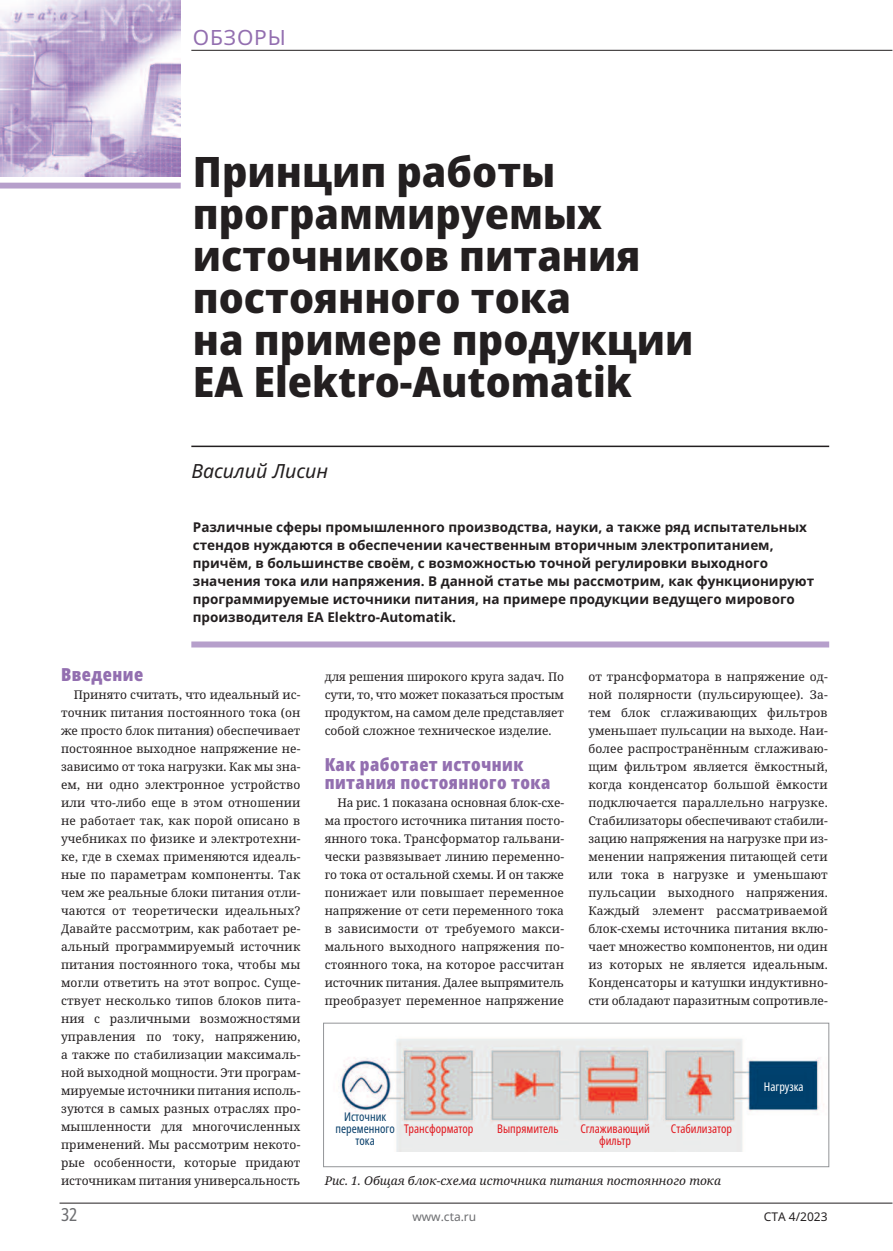
<style>
.page{position:relative;width:893px;height:1251px;background:#fff}
.page>*{position:absolute;margin:0;border:0;box-sizing:border-box;transform-origin:0 0}
.t1{font:800 42px/42px "Noto Sans Display";color:#231f20}
.t2{font:21px "Noto Sans";letter-spacing:.04em;color:#936fb0}
.t3{font:italic 19.5px "Noto Sans";color:#231f20}
.t4{font:900 18px/18px "Noto Sans Display Condensed";letter-spacing:.025em;color:#936fb0}
.t5{font:18px "Noto Sans Display Condensed";color:#6c6d70}
.t6{font:700 13.5px/18px "Noto Sans";color:#231f20}
.t7{font:12px/18px "Noto Serif";color:#231f20;text-align:justify}
.t8{font:12px/12px "Noto Sans Display Condensed";color:#e21a21;text-align:center;scale:.95 1}
.t9{font:italic 12px "Noto Serif";color:#231f20}
.t10{font:12px/12px "Noto Sans Display Condensed";color:#0a406b;text-align:center;scale:.95 1}
.t11{font:12px "Noto Sans";color:#6c6d70}
.t12{font:12px "Noto Sans";color:#231f20}
.t13{font:12px "Noto Sans Display Condensed";color:#fff;scale:.95 1}
</style>
<div class="page">
<div style="left:0;top:183px;width:181px;height:5px;background:#b69fcb"></div>
<hr style="left:191px;top:445px;width:638px;height:2px;background:#231f20">
<div style="left:191px;top:641px;width:638px;height:6px;background:#b69fcb"></div>
<img style="left:0;top:0;width:181px;height:176px">
<hr style="left:60px;top:1202px;width:832px;height:1px;background:#231f20">
<hr style="left:191px;top:50px;width:701px;height:1px;background:#231f20">
<img style="left:340px;top:1038px;width:484px;height:112px">
<div style="left:323px;top:1022px;width:506px;height:144px;border:1px solid #939598"></div>
<h2 class="t2" style="left:193px;top:26px;width:94px">обзоры</h2>
<h1 class="t1" style="left:193px;top:151px;width:502px">Принцип работы программируемых источников питания постоянного тока<br>на примере продукции<br>EA Elektro-Automatik</h1>
<h3 class="t3" style="left:191px;top:456px;width:138px">Василий Лисин</h3>
<p class="t6" style="left:193px;top:518px;width:623px">Различные сферы промышленного производства, науки, а также ряд испытательных стендов нуждаются в обеспечении качественным вторичным электропитанием, причём, в большинстве своём, с возможностью точной регулировки выходного значения тока или напряжения. В данной статье мы рассмотрим, как функционируют программируемые источники питания, на примере продукции ведущего мирового производителя EA Elektro-Automatik.</p>
<h3 class="t4" style="left:61px;top:665px;width:84px">Введение</h3>
<p class="t7" style="left:61px;top:685px;width:241px;text-indent:13px">Принято считать, что идеальный ис&shy;точник питания постоянного тока (он же просто блок питания) обеспечивает постоянное выходное напряжение не&shy;зависимо от тока нагрузки. Как мы зна&shy;ем, ни одно электронное устройство или что-либо еще в этом отношении не работает так, как порой описано в учебниках по физике и электротехни&shy;ке, где в схемах применяются идеаль&shy;ные по параметрам компоненты. Так чем же реальные блоки питания отли&shy;чаются от теоретически идеальных?<br>Давайте рассмотрим, как работает ре&shy;альный программируемый источник питания постоянного тока, чтобы мы могли ответить на этот вопрос. Суще&shy;ствует несколько типов блоков пита&shy;ния с различными возможностями управления по току, напряжению, а также по стабилизации максималь&shy;ной выходной мощности. Эти програм&shy;мируемые источники питания исполь&shy;зуются в самых разных отраслях про&shy;мышленности для многочисленных применений. Мы рассмотрим некото&shy;рые особенности, которые придают источникам питания универсальность</p>
<p class="t7" style="left:325px;top:667px;width:241px">для решения широкого круга задач. По сути, то, что может показаться простым продуктом, на самом деле представляет собой сложное техническое изделие.</p>
<h3 class="t4" style="left:325px;top:755px;width:227px">Как работает источник питания постоянного тока</h3>
<p class="t7" style="left:325px;top:793px;width:241px;text-indent:13px">На рис. 1 показана основная блок-схе&shy;ма простого источника питания посто&shy;янного тока. Трансформатор гальвани&shy;чески развязывает линию переменно&shy;го тока от остальной схемы. И он также понижает или повышает переменное напряжение от сети переменного тока в зависимости от требуемого макси&shy;мального выходного напряжения по&shy;стоянного тока, на которое рассчитан источник питания. Далее выпрямитель преобразует переменное напряжение</p>
<p class="t7" style="left:588px;top:667px;width:241px">от трансформатора в напряжение од&shy;ной полярности (пульсирующее). За&shy;тем блок сглаживающих фильтров уменьшает пульсации на выходе. Наи&shy;более распространённым сглаживаю&shy;щим фильтром является ёмкостный, когда конденсатор большой ёмкости подключается параллельно нагрузке.<br>Стабилизаторы обеспечивают стабили&shy;зацию напряжения на нагрузке при из&shy;менении напряжения питающей сети или тока в нагрузке и уменьшают пульсации выходного напряжения.<br>Каждый элемент рассматриваемой блок-схемы источника питания вклю&shy;чает множество компонентов, ни один из которых не является идеальным.<br>Конденсаторы и катушки индуктивно&shy;сти обладают паразитным сопротивле-</p>
<p class="t13" style="left:764px;top:1077px;width:43px">Нагрузка</p>
<p class="t10" style="left:336px;top:1110px;width:64px">Источник переменного тока</p>
<p class="t8" style="left:580px;top:1122px;width:75px">Сглаживающий фильтр</p>
<p class="t8" style="left:404px;top:1122px;width:75px">Трансформатор</p>
<p class="t8" style="left:671px;top:1122px;width:66px">Стабилизатор</p>
<p class="t8" style="left:497px;top:1122px;width:66px">Выпрямитель</p>
<p class="t9" style="left:325px;top:1173px;width:398px">Рис. 1. Общая блок-схема источника питания постоянного тока</p>
<h3 class="t5" style="left:61px;top:1201px;width:18px">32</h3>
<p class="t11" style="left:412px;top:1209px;width:65px">www.cta.ru</p>
<p class="t12" style="left:764px;top:1209px;width:65px">СТА 4/2023</p>
</div>
